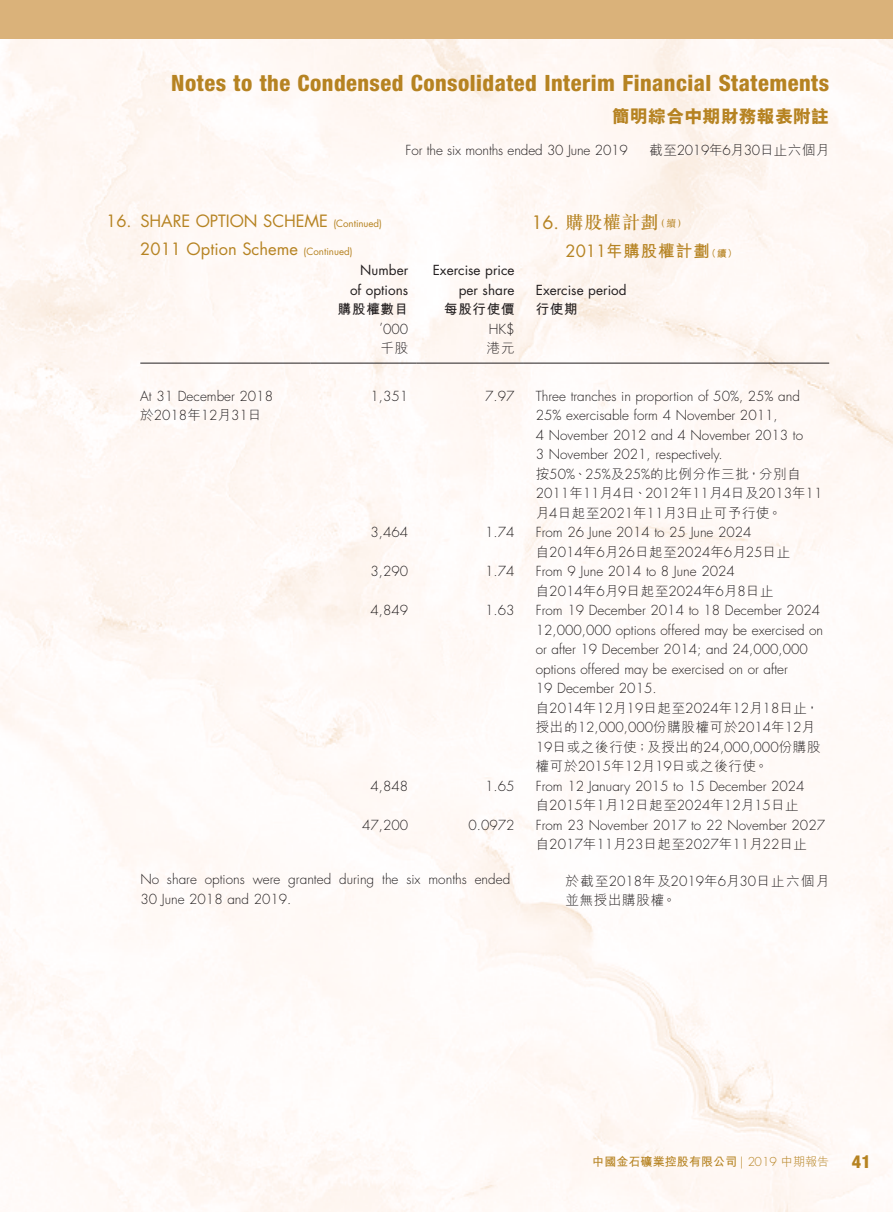
<style>
.page{position:relative;width:893px;height:1212px;background:#fff}
.page>*{position:absolute;margin:0;border:0;box-sizing:border-box;transform-origin:0 0}
.t1{font:800 condensed 22.5px "Helvetica Neue LT Std";letter-spacing:.02em;color:#b68322}
.t2{font:800 18px "M Hei HK";letter-spacing:.005em;color:#b68322}
.t3{font:500 18px "M Sung HK";letter-spacing:.045em;color:#b68322}
.t4{font:800 condensed 18px "Helvetica Neue LT Std";color:#b68322}
.t5{font:16.5px/28px "Futura Std";letter-spacing:-.005em;color:#b68322;text-align:center}
.t6{font:700 16.5px "M Hei HK";letter-spacing:.05em;color:#b68322}
.t7{font:300 13.5px/19.5px "Futura Std";color:#231f20}
.t8{font:300 13.5px/19.5px "M Hei HK";letter-spacing:.05em;color:#231f20}
.t9{font:13.5px "Futura Std";color:#231f20}
.t10{font:300 13.5px/19.5px "M Hei HK";letter-spacing:.1em;color:#231f20}
.t11{font:700 13.5px "M Hei HK";letter-spacing:.05em;color:#231f20}
.t12{font:700 12px "M Hei HK";letter-spacing:.01em;color:#b68322}
.s1{font-family:"Futura Std"}
.s2{font-size:9.75px}
.s3{font-family:"Futura Std";font-weight:400}
.s4{font-family:"M Hei HK"}
.s5{font-family:"Futura Std";font-weight:300}
.s6{font-weight:300}
</style>
<div class="page">
<img style="left:0;top:38px;width:893px;height:1174px">
<div style="left:0;top:0;width:893px;height:38px;background:#dab27a"></div>
<hr style="left:140px;top:363px;width:170px;height:1px;background:#231f20">
<hr style="left:310px;top:363px;width:107px;height:1px;background:#231f20">
<hr style="left:417px;top:363px;width:106px;height:1px;background:#231f20">
<hr style="left:523px;top:363px;width:306px;height:1px;background:#231f20">
<h1 class="t1" style="left:171px;top:69px;width:659px">Notes to the Condensed Consolidated Interim Financial Statements</h1>
<h2 class="t2" style="left:612px;top:107px;width:219px">簡明綜合中期財務報表附註</h2>
<p class="t7" style="left:406px;top:140px;width:224px">For the six months ended 30 June 2019</p>
<p class="t8" style="left:650px;top:140px;width:181px">截至<span class="s1">2019</span>年<span class="s1">6</span>月<span class="s1">30</span>日止六個月</p>
<p class="t5" style="left:106px;top:207px;width:277px">16. SHARE OPTION SCHEME <span class="s2">(Continued)<br></span>2011 Option Scheme <span class="s2">(Continued)</span></p>
<h2 class="t3" style="left:531px;top:210px;width:156px"><span class="s3">16.</span> 購股權計劃<span class="s2">（續）</span></h2>
<p class="t6" style="left:566px;top:239px;width:173px"><span class="s3">2011</span>年購股權計劃<span class="s2">（續）</span></p>
<p class="t9" style="left:360px;top:262px;width:49px">Number</p>
<p class="t9" style="left:433px;top:262px;width:83px">Exercise price</p>
<p class="t9" style="left:350px;top:281px;width:60px">of options</p>
<p class="t9" style="left:459px;top:281px;width:57px">per share</p>
<p class="t9" style="left:536px;top:281px;width:92px">Exercise period</p>
<p class="t11" style="left:338px;top:299px;width:72px">購股權數目</p>
<p class="t11" style="left:444px;top:299px;width:72px">每股行使價</p>
<p class="t11" style="left:536px;top:299px;width:43px">行使期</p>
<p class="t7" style="left:380px;top:319px;width:30px">’000</p>
<p class="t7" style="left:489px;top:319px;width:27px">HK$</p>
<p class="t8" style="left:380px;top:338px;width:29px">千股</p>
<p class="t8" style="left:487px;top:338px;width:29px">港元</p>
<p class="t7" style="left:140px;top:386px;width:134px">At 31 December 2018<span class="s4">於</span>2018<span class="s4">年</span>12<span class="s4">月</span>31<span class="s4">日</span></p>
<p class="t7" style="left:370px;top:386px;width:39px">1,351</p>
<p class="t7" style="left:485px;top:386px;width:31px">7.97</p>
<p class="t7" style="left:536px;top:386px;width:269px">Three tranches in proportion of 50%, 25% and 25% exercisable form 4 November 2011,<br>4 November 2012 and 4 November 2013 to 3 November 2021, respectively.</p>
<p class="t8" style="left:536px;top:464px;width:267px">按<span class="s1">50%</span>、<span class="s1">25%</span>及<span class="s1">25%</span>的比例分作三批，分別自</p>
<p class="t7" style="left:536px;top:484px;width:288px">2011<span class="s4">年</span>11<span class="s4">月</span>4<span class="s4">日、</span>2012<span class="s4">年</span>11<span class="s4">月</span>4<span class="s4">日及</span>2013<span class="s4">年</span>11</p>
<p class="t8" style="left:536px;top:503px;width:247px">月<span class="s1">4</span>日起至<span class="s1">2021</span>年<span class="s1">11</span>月<span class="s1">3</span>日止可予行使。</p>
<p class="t7" style="left:370px;top:523px;width:39px">3,464</p>
<p class="t7" style="left:485px;top:523px;width:31px">1.74</p>
<p class="t7" style="left:536px;top:523px;width:256px">From 26 June 2014 to 25 June 2024<span class="s4">自</span>2014<span class="s4">年</span>6<span class="s4">月</span>26<span class="s4">日起至</span>2024<span class="s4">年</span>6<span class="s4">月</span>25<span class="s4">日止</span></p>
<p class="t7" style="left:370px;top:562px;width:39px">3,290</p>
<p class="t7" style="left:485px;top:562px;width:31px">1.74</p>
<p class="t7" style="left:536px;top:562px;width:239px">From 9 June 2014 to 8 June 2024<span class="s4">自</span>2014<span class="s4">年</span>6<span class="s4">月</span>9<span class="s4">日起至</span>2024<span class="s4">年</span>6<span class="s4">月</span>8<span class="s4">日止</span></p>
<p class="t7" style="left:370px;top:601px;width:39px">4,849</p>
<p class="t7" style="left:485px;top:601px;width:31px">1.63</p>
<p class="t7" style="left:536px;top:601px;width:289px">From 19 December 2014 to 18 December 2024<br>12,000,000 options offered may be exercised on or after 19 December 2014; and 24,000,000 options offered may be exercised on or after<br>19 December 2015.<br><span class="s4">自</span>2014<span class="s4">年</span>12<span class="s4">月</span>19<span class="s4">日起至</span>2024<span class="s4">年</span>12<span class="s4">月</span>18<span class="s4">日止，授出的</span>12,000,000<span class="s4">份購股權可於</span>2014<span class="s4">年</span>12<span class="s4">月</span></p>
<p class="t8" style="left:536px;top:737px;width:286px"><span class="s1">19</span>日或之後行使；及授出的<span class="s1">24,000,000</span>份購股權可於<span class="s1">2015</span>年<span class="s1">12</span>月<span class="s1">19</span>日或之後行使。</p>
<p class="t7" style="left:370px;top:776px;width:39px">4,848</p>
<p class="t7" style="left:485px;top:776px;width:31px">1.65</p>
<p class="t7" style="left:536px;top:776px;width:270px">From 12 January 2015 to 15 December 2024<span class="s4">自</span>2015<span class="s4">年</span>1<span class="s4">月</span>12<span class="s4">日起至</span>2024<span class="s4">年</span>12<span class="s4">月</span>15<span class="s4">日止</span></p>
<p class="t7" style="left:362px;top:815px;width:48px">47,200</p>
<p class="t7" style="left:468px;top:815px;width:48px">0.0972</p>
<p class="t7" style="left:536px;top:815px;width:291px">From 23 November 2017 to 22 November 2027<span class="s4">自</span>2017<span class="s4">年</span>11<span class="s4">月</span>23<span class="s4">日起至</span>2027<span class="s4">年</span>11<span class="s4">月</span>22<span class="s4">日止</span></p>
<p class="t7" style="left:140px;top:870px;width:371px">No share options were granted during the six months ended<br>30 June 2018 and 2019.</p>
<p class="t10" style="left:566px;top:870px;width:265px">於截至<span class="s1">2018</span>年及<span class="s1">2019</span>年<span class="s1">6</span>月<span class="s1">30</span>日止六個月並無授出購股權。</p>
<p class="t12" style="left:592px;top:1152px;width:238px">中國金石礦業控股有限公司 <span class="s5">| 2019</span> <span class="s6">中期報告</span></p>
<h2 class="t4" style="left:852px;top:1150px;width:20px">41</h2>
</div>
